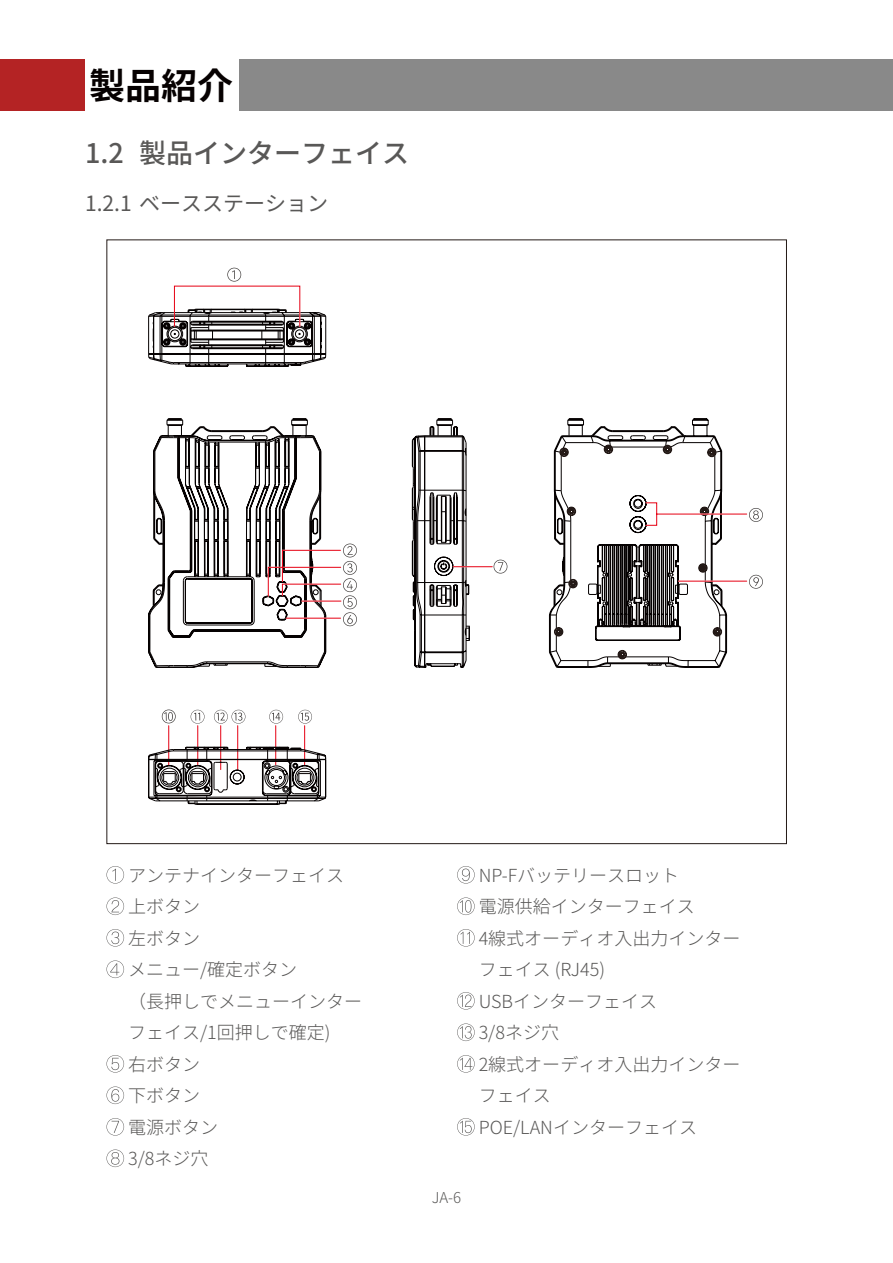
<style>
.page{position:relative;width:893px;height:1263px;background:#fff}
.page>*{position:absolute;margin:0;border:0;box-sizing:border-box;transform-origin:0 0}
.大标题副本{font:700 36px "Noto Sans JP";color:#060101}
.一级标题{font:500 27px "Noto Sans JP";color:#595857}
.二级标题{font:21px "Noto Sans JP";color:#595857}
.t1{font:300 18px/31.5px "Noto Sans JP";color:#595857}
.t2{font:300 15px "Noto Sans JP";color:#595857}
</style>
<div class="page">
<svg style="left:107px;top:866px;width:17px;height:17px"></svg>
<svg style="left:107px;top:897px;width:17px;height:18px"></svg>
<svg style="left:107px;top:929px;width:17px;height:17px"></svg>
<svg style="left:107px;top:960px;width:17px;height:18px"></svg>
<svg style="left:107px;top:1055px;width:17px;height:17px"></svg>
<svg style="left:107px;top:1086px;width:17px;height:18px"></svg>
<svg style="left:107px;top:1118px;width:17px;height:17px"></svg>
<svg style="left:107px;top:1149px;width:17px;height:18px"></svg>
<svg style="left:227px;top:268px;width:14px;height:14px"></svg>
<svg style="left:148px;top:312px;width:576px;height:492px"></svg>
<svg style="left:156px;top:309px;width:563px;height:454px"></svg>
<svg style="left:554px;top:445px;width:209px;height:214px"></svg>
<hr style="left:453px;top:566px;width:39px;height:1px;background:#e60013">
<svg style="left:148px;top:418px;width:322px;height:250px"></svg>
<svg style="left:457px;top:866px;width:18px;height:17px"></svg>
<svg style="left:457px;top:897px;width:18px;height:18px"></svg>
<svg style="left:457px;top:929px;width:18px;height:17px"></svg>
<svg style="left:457px;top:992px;width:18px;height:17px"></svg>
<svg style="left:457px;top:1023px;width:18px;height:18px"></svg>
<svg style="left:457px;top:1055px;width:18px;height:17px"></svg>
<svg style="left:457px;top:1118px;width:18px;height:17px"></svg>
<div style="left:128px;top:60px;width:765px;height:51px;background:#898989"></div>
<div style="left:0;top:60px;width:85px;height:51px;background:#b42324"></div>
<div style="left:85px;top:57px;width:153px;height:56px;background:#fff"></div>
<p class="大标题副本" style="left:89px;top:65px;width:145px">製品紹介</p>
<p class="一级标题" style="left:85px;top:137px;width:325px">1.2 製品インターフェイス</p>
<p class="二级标题" style="left:85px;top:192px;width:244px">1.2.1 ベースステーション</p>
<p class="t1" style="left:128px;top:860px;width:218px">アンテナインターフェイス</p>
<p class="t1" style="left:128px;top:891px;width:73px">上ボタン</p>
<p class="t1" style="left:128px;top:923px;width:73px">左ボタン</p>
<p class="t1" style="left:128px;top:954px;width:235px">メニュー/確定ボタン<br>（長押しでメニューインターフェイス/1回押しで確定)</p>
<p class="t1" style="left:128px;top:1049px;width:73px">右ボタン</p>
<p class="t1" style="left:128px;top:1080px;width:73px">下ボタン</p>
<p class="t1" style="left:128px;top:1112px;width:92px">電源ボタン</p>
<p class="t1" style="left:128px;top:1143px;width:82px">3/8ネジ穴</p>
<p class="t1" style="left:479px;top:860px;width:202px">NP-Fバッテリースロット</p>
<p class="t1" style="left:479px;top:891px;width:217px">電源供給インターフェイス</p>
<p class="t1" style="left:479px;top:923px;width:263px">4線式オーディオ入出力インターフェイス (RJ45)</p>
<p class="t1" style="left:479px;top:986px;width:180px">USBインターフェイス</p>
<p class="t1" style="left:479px;top:1017px;width:82px">3/8ネジ穴</p>
<p class="t1" style="left:479px;top:1049px;width:263px">2線式オーディオ入出力インターフェイス</p>
<p class="t1" style="left:479px;top:1112px;width:220px">POE/LANインターフェイス</p>
<p class="t2" style="left:432px;top:1189px;width:31px">JA-6</p>
</div>
